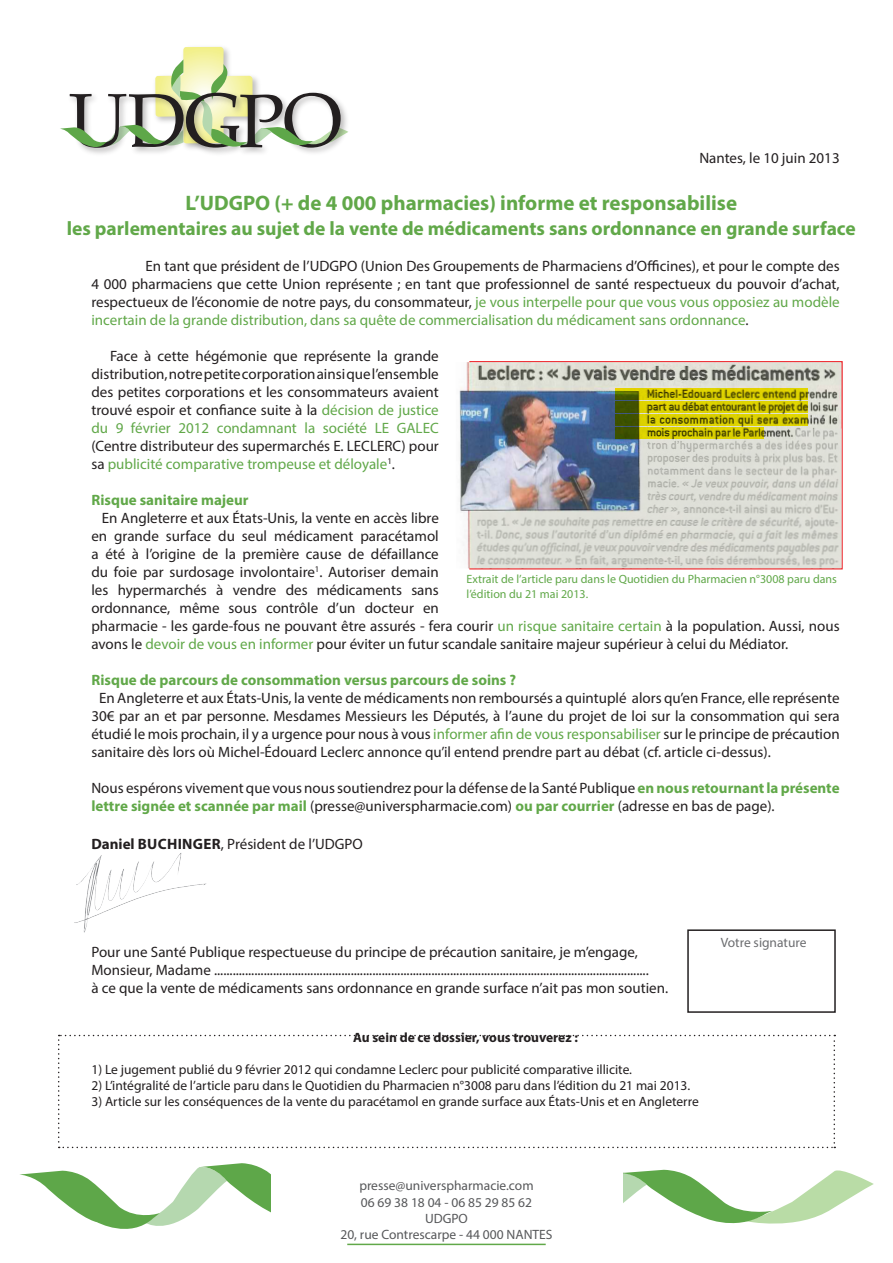
<style>
.page{position:relative;width:893px;height:1263px;background:#fff}
.page>*{position:absolute;margin:0;border:0;box-sizing:border-box;transform-origin:0 0}
.t1{font:76.05px "Palatino Linotype";letter-spacing:-.03em;color:#231f20}
.t2{font:700 21px "Myriad Pro";color:#61a849}
.t3{font:700 19.5px "Myriad Pro";color:#61a849}
.t4{font:15px/18px "Myriad Pro";color:#231f20;text-align:justify}
.t5{font:700 15px "Myriad Pro";color:#61a849}
.t6{font:13.5px "Myriad Pro";color:#231f20}
.t7{font:13.5px "Myriad Pro";color:#57585a}
.t8{font:700 13.5px "Myriad Pro";color:#231f20}
.t9{font:13.5px "Myriad Pro";color:#6c6d70}
.t10{font:12px/14.4px "Myriad Pro";color:#61a849}
.s1{color:#61a849}
.s2{font-weight:700;color:#61a849}
.s3{font-weight:700}
</style>
<div class="page">
<hr style="left:347px;top:1243px;width:199px;height:2px;background:#61a849">
<svg style="left:60px;top:47px;width:288px;height:104px"></svg>
<div style="left:687px;top:929px;width:149px;height:84px;border:2px solid #231f20"></div>
<img style="left:74px;top:853px;width:132px;height:80px">
<svg style="left:20px;top:969px;width:854px;height:260px"></svg>
<img style="left:459px;top:362px;width:382px;height:206px">
<svg style="left:615px;top:388px;width:193px;height:12px;background:#afa800"></svg>
<svg style="left:615px;top:401px;width:193px;height:12px;background:#a6a000"></svg>
<svg style="left:615px;top:414px;width:193px;height:11px;background:#a6a000"></svg>
<svg style="left:615px;top:427px;width:149px;height:1px"></svg>
<svg style="left:471px;top:428px;width:371px;height:140px;background:#bdbfba"></svg>
<p class="t1" style="left:69px;top:67px;width:275px">UDGPO</p>
<p class="t4" style="left:699px;top:149px;width:142px">Nantes, le 10 juin 2013</p>
<p class="t2" style="left:186px;top:189px;width:553px">L’UDGPO (+ de 4 000 pharmacies) informe et responsabilise</p>
<p class="t3" style="left:67px;top:216px;width:790px">les parlementaires au sujet de la vente de médicaments sans ordonnance en grande surface</p>
<p class="t4" style="left:91px;top:257px;width:750px;text-indent:54px">En tant que président de l’UDGPO (Union Des Groupements de Pharmaciens d’Officines), et pour le compte des 4 000 pharmaciens que cette Union représente ; en tant que professionnel de santé respectueux du pouvoir d’achat, respectueux de l’économie de notre pays, du consommateur, <span class="s1">je vous interpelle pour que vous vous opposiez au modèle incertain de la grande distribution, dans sa quête de commercialisation du médicament sans ordonnance</span>.</p>
<p class="t4" style="left:91px;top:347px;width:349px;text-indent:19px">Face à cette hégémonie que représente la grande distribution, notre petite corporation ainsi que l’ensemble des petites corporations et les consommateurs avaient trouvé espoir et confiance suite à la <span class="s1">décision de justice du 9 février 2012 condamnant la société LE GALEC </span>(Centre distributeur des supermarchés E. LECLERC) pour sa <span class="s1">publicité comparative trompeuse et déloyale</span><sup>1</sup>.</p>
<p class="t5" style="left:91px;top:490px;width:159px">Risque sanitaire majeur</p>
<p class="t4" style="left:91px;top:509px;width:750px;text-align:left;text-indent:10px">En Angleterre et aux États-Unis, la vente en accès libre<br>en grande surface du seul médicament paracétamol<br>a été à l’origine de la première cause de défaillance<br>du foie par surdosage involontaire<sup>1</sup>. Autoriser demain<br>les hypermarchés à vendre des médicaments sans<br>ordonnance, même sous contrôle d’un docteur en<br>pharmacie - les garde-fous ne pouvant être assurés - fera courir <span class="s1">un risque sanitaire certain</span> à la population. Aussi, nous avons le <span class="s1">devoir de vous en informer</span> pour éviter un futur scandale sanitaire majeur supérieur à celui du Médiator.</p>
<p class="t5" style="left:91px;top:670px;width:426px">Risque de parcours de consommation versus parcours de soins ?</p>
<p class="t4" style="left:91px;top:689px;width:750px;text-indent:8px">En Angleterre et aux États-Unis, la vente de médicaments non remboursés a quintuplé alors qu’en France, elle représente 30€ par an et par personne. Mesdames Messieurs les Députés, à l’aune du projet de loi sur la consommation qui sera étudié le mois prochain, il y a urgence pour nous à vous <span class="s1">informer afin de vous responsabiliser</span> sur le principe de précaution sanitaire dès lors où Michel-Édouard Leclerc annonce qu’il entend prendre part au débat (cf. article ci-dessus).</p>
<p class="t4" style="left:91px;top:779px;width:750px">Nous espérons vivement que vous nous soutiendrez pour la défense de la Santé Publique <span class="s2">en nous retournant la présente lettre signée et scannée par mail</span> (presse@universpharmacie.com) <span class="s2">ou par courrier</span> (adresse en bas de page).</p>
<p class="t4" style="left:91px;top:835px;width:273px"><span class="s3">Daniel BUCHINGER</span>, Président de l’UDGPO</p>
<p class="t10" style="left:466px;top:572px;width:372px">Extrait de l’article paru dans le Quotidien du Pharmacien n°3008 paru dans l’édition du 21 mai 2013.</p>
<p class="t4" style="left:91px;top:943px;width:548px">Pour une Santé Publique respectueuse du principe de précaution sanitaire, je m’engage,</p>
<p class="t4" style="left:91px;top:961px;width:559px">Monsieur, Madame ............................................................................................................................................</p>
<p class="t4" style="left:91px;top:979px;width:578px">à ce que la vente de médicaments sans ordonnance en grande surface n’ait pas mon soutien.</p>
<p class="t8" style="left:353px;top:1028px;width:226px">Au sein de ce dossier, vous trouverez :</p>
<p class="t6" style="left:91px;top:1061px;width:542px">1) Le jugement publié du 9 février 2012 qui condamne Leclerc pour publicité comparative illicite.</p>
<p class="t6" style="left:91px;top:1077px;width:600px">2) L’intégralité de l’article paru dans le Quotidien du Pharmacien n°3008 paru dans l’édition du 21 mai 2013.</p>
<p class="t6" style="left:91px;top:1093px;width:609px">3) Article sur les conséquences de la vente du paracétamol en grande surface aux États-Unis et en Angleterre</p>
<p class="t9" style="left:721px;top:934px;width:87px">Votre signature</p>
<p class="t7" style="left:359px;top:1177px;width:176px">presse@universpharmacie.com</p>
<p class="t7" style="left:361px;top:1194px;width:173px">06 69 38 18 04 - 06 85 29 85 62</p>
<p class="t7" style="left:425px;top:1210px;width:44px">UDGPO</p>
<p class="t7" style="left:340px;top:1226px;width:214px">20, rue Contrescarpe - 44 000 NANTES</p>
</div>
